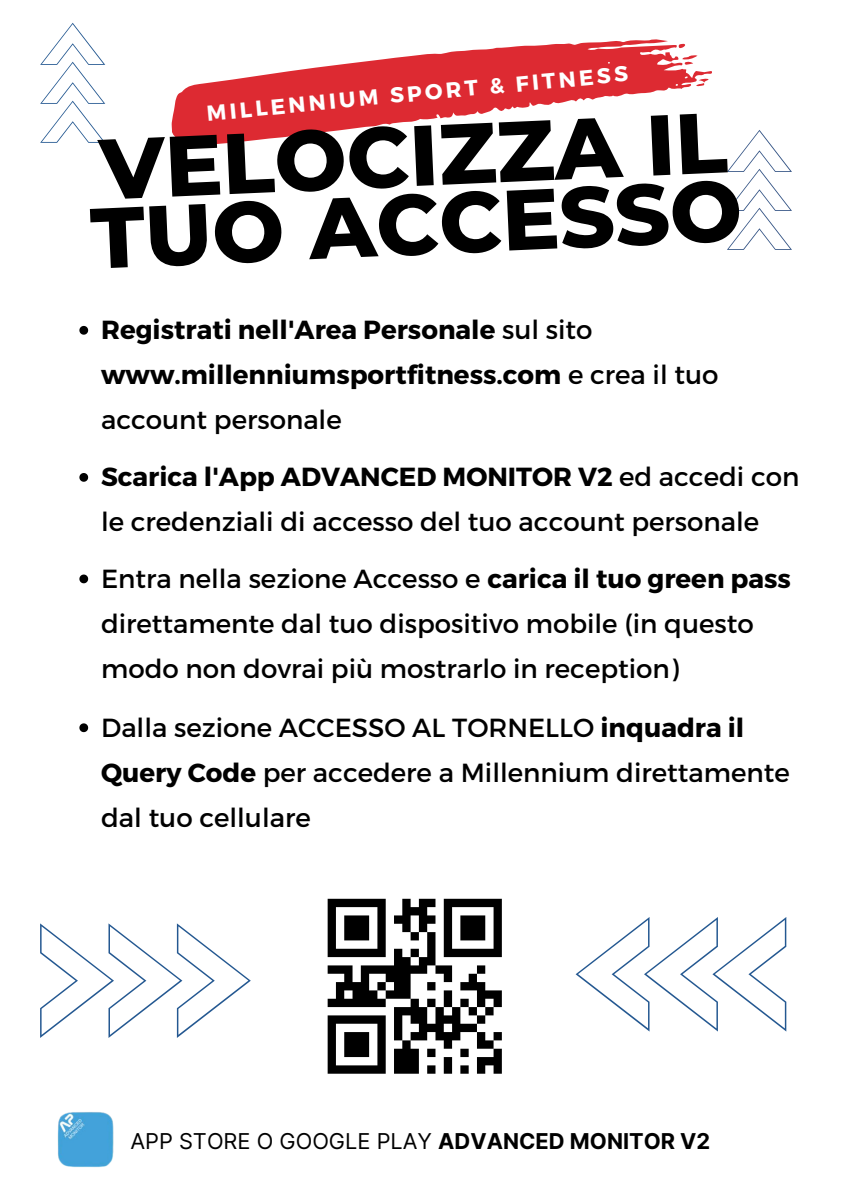
<style>
.page{position:relative;width:842px;height:1191px;background:#fff}
.page>*{position:absolute;margin:0;border:0;box-sizing:border-box;transform-origin:0 0}
.t1{font:800 85.4px/68.5px "Montserrat";color:#000}
.t2{font:26.1px/44.9px "Montserrat";color:#000}
.t3{font:700 26.1px/44.9px "Montserrat";color:#000}
.t4{font:21.8px "Inter";color:#000}
.t5{font:700 21.7px "Montserrat";color:#fff}
.s1{font-weight:400}
.s2{font-weight:700}
</style>
<div class="page">
<svg style="left:171px;top:39px;width:541px;height:106px;fill:#dd2a32"></svg>
<svg style="left:727px;top:130px;width:65px;height:120px"></svg>
<svg style="left:40px;top:23px;width:65px;height:120px"></svg>
<svg style="left:40px;top:923px;width:211px;height:114px"></svg>
<svg style="left:576px;top:917px;width:210px;height:114px"></svg>
<img style="left:327px;top:898px;width:175px;height:176px">
<svg style="left:79px;top:326px;width:9px;height:8px"></svg>
<svg style="left:79px;top:473px;width:9px;height:8px"></svg>
<svg style="left:79px;top:574px;width:9px;height:9px"></svg>
<svg style="left:79px;top:723px;width:9px;height:9px"></svg>
<img style="left:57px;top:1112px;width:57px;height:56px">
<p class="t5" style="left:206px;top:98px;width:424px;rotate:-5deg">MILLENNIUM SPORT &amp; FITNESS</p>
<p class="t1" style="left:85px;top:138px;width:653px;rotate:-3deg">VELOCIZZA IL<br>TUO ACCESSO</p>
<p class="t3" style="left:101px;top:306px;width:619px">Registrati nell'Area Personale <span class="s1">sul sito </span>www.millenniumsportfitness.com <span class="s1">e crea il tuo account personale</span></p>
<p class="t2" style="left:101px;top:453px;width:700px"><span class="s2">Scarica l'App ADVANCED MONITOR V2</span> ed accedi con le credenziali di accesso del tuo account personale</p>
<p class="t2" style="left:101px;top:555px;width:691px">Entra nella sezione Accesso e <span class="s2">carica il tuo green pass </span>direttamente dal tuo dispositivo mobile (in questo modo non dovrai più mostrarlo in reception)</p>
<p class="t2" style="left:101px;top:703px;width:690px">Dalla sezione ACCESSO AL TORNELLO <span class="s2">inquadra il<br>Query Code</span> per accedere a Millennium direttamente dal tuo cellulare</p>
<p class="t4" style="left:130px;top:1127px;width:581px">APP STORE O GOOGLE PLAY <span class="s2">ADVANCED MONITOR V2</span></p>
</div>
